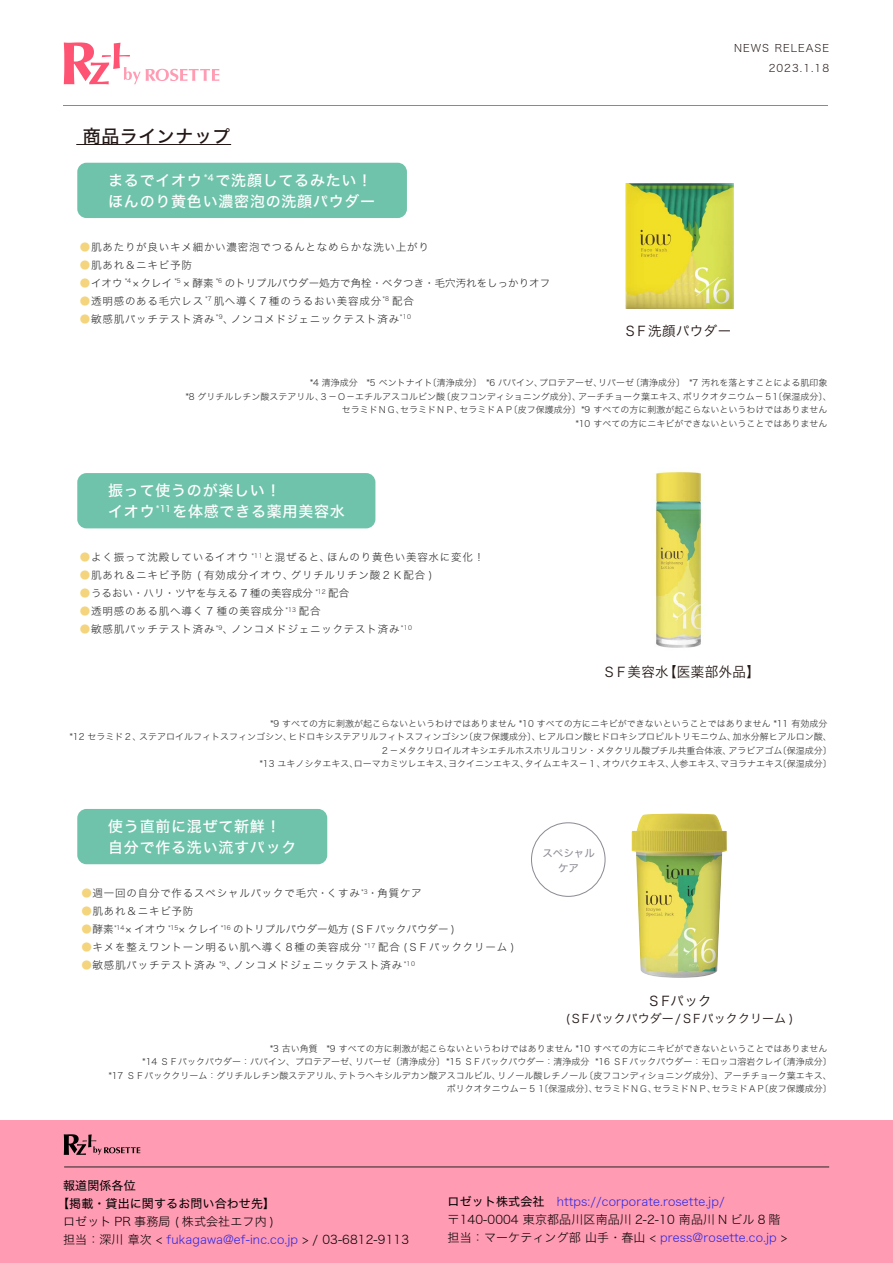
<style>
.page{position:relative;width:893px;height:1263px;background:#fff}
.page>*{position:absolute;margin:0;border:0;box-sizing:border-box;transform-origin:0 0}
.t1{font:18px "Hira Kaku Std W5";letter-spacing:.03em;color:#231815}
.t2{font:15px/21px "Hira Kaku Std W5";letter-spacing:.05em;color:#fff}
.t3{font:13.5px "Hira Kaku Std W3";letter-spacing:.03em;color:#231815}
.t4{font:12px/18px "Hira Kaku Std W2";letter-spacing:.01em;color:#000}
.t5{font:12px/18px "Hira Kaku Std W4";letter-spacing:.01em;color:#000}
.t6{font:12px "Hira Kaku Std W3";color:#231815}
.t7{font:10.5px "Hira Kaku Std W2";letter-spacing:.075em;color:#262626}
.t8{font:10.5px "Hira Kaku Std W2";color:#262626}
.t9{font:10.5px/19.5px "Hira Kaku Std W2";letter-spacing:.1em;color:#231815;text-align:right}
.t10{font:10.5px/15px "Hira Kaku Std W4";color:#8b8b94;text-align:center}
.t11{font:9px "Hira Kaku Std W2";color:#262626}
.s1{color:#f4d47d}
.s2{color:#2626e8}
.s3{font-family:"Hira Kaku Std W4"}
</style>
<div class="page">
<hr style="left:64px;top:105px;width:764px;height:1px;background:#ff5373">
<svg style="left:64px;top:42px;width:155px;height:42px"></svg>
<div style="left:0;top:1120px;width:893px;height:143px;background:#ff9bb2"></div>
<svg style="left:64px;top:1134px;width:76px;height:21px"></svg>
<hr style="left:64px;top:1167px;width:765px;height:1px;background:#262626">
<div style="left:77px;top:163px;width:330px;height:55px;background:#6fc3aa;border-radius:9px"></div>
<hr style="left:76px;top:144px;width:155px;height:1px;background:#231815">
<div style="left:77px;top:473px;width:298px;height:55px;background:#6fc3aa;border-radius:9px"></div>
<img style="left:655px;top:471px;width:96px;height:195px">
<img style="left:631px;top:665px;width:37px;height:1px">
<img style="left:672px;top:665px;width:78px;height:1px">
<div style="left:77px;top:809px;width:250px;height:55px;background:#6fc3aa;border-radius:9px"></div>
<img style="left:632px;top:813px;width:95px;height:165px">
<img style="left:625px;top:183px;width:109px;height:125px">
<div style="left:531px;top:822px;width:75px;height:75px;border:1px solid #8b8b94;border-radius:50%"></div>
<h1 class="t1" style="left:83px;top:122px;width:149px">商品ラインナップ</h1>
<h2 class="t2" style="left:108px;top:170px;width:269px">まるでイオウ <sup>*4</sup>で洗顔してるみたい！ほんのり黄色い濃密泡の洗顔パウダー</h2>
<p class="t7" style="left:80px;top:239px;width:351px"><span class="s1">●</span>肌あたりが良いキメ細かい濃密泡でつるんとなめらかな洗い上がり</p>
<p class="t7" style="left:80px;top:257px;width:114px"><span class="s1">●</span>肌あれ＆ニキビ予防</p>
<p class="t8" style="left:80px;top:275px;width:472px"><span class="s1">●</span>イオウ <sup>*4</sup> ×クレイ <sup>*5</sup> × 酵素 <sup>*6</sup> のトリプルパウダー処方で角栓・ベタつき・毛穴汚れをしっかりオフ</p>
<p class="t7" style="left:80px;top:293px;width:336px"><span class="s1">●</span>透明感のある毛穴レス <sup>*7</sup> 肌へ導く7 種のうるおい美容成分 <sup>*8</sup> 配合</p>
<p class="t7" style="left:80px;top:311px;width:333px"><span class="s1">●</span>敏感肌パッチテスト済み <sup>*9</sup>、ノンコメドジェニックテスト済み<sup>*10</sup></p>
<p class="t9" style="left:734px;top:38px;width:97px">NEWS RELEASE<br>2023.1.18</p>
<h3 class="t3" style="left:623px;top:321px;width:109px">ＳＦ洗顔パウダー</h3>
<p class="t11" style="left:310px;top:376px;width:519px">*4 清浄成分　*5 ベントナイト〔清浄成分〕　*6 パパイン、プロテアーゼ、リパーゼ〔清浄成分〕　*7 汚れを落とすことによる肌印象</p>
<p class="t11" style="left:186px;top:389px;width:648px">*8 グリチルレチン酸ステアリル、３－Ｏ－エチルアスコルビン酸〔皮フコンディショニング成分〕、アーチチョーク葉エキス、ポリクオタニウム－５１〔保湿成分〕、</p>
<p class="t11" style="left:342px;top:403px;width:487px">セラミドＮＧ、セラミドＮＰ、セラミドＡＰ〔皮フ保護成分〕*9 すべての方に刺激が起こらないというわけではありません</p>
<p class="t11" style="left:576px;top:416px;width:253px">*10 すべての方にニキビができないということではありません</p>
<h2 class="t2" style="left:108px;top:480px;width:238px">振って使うのが楽しい！<br>イオウ<sup>*11</sup>を体感できる薬用美容水</h2>
<p class="t7" style="left:80px;top:549px;width:406px"><span class="s1">●</span>よく振って沈殿しているイオウ <sup>*11</sup>と混ぜると、ほんのり黄色い美容水に変化！</p>
<p class="t7" style="left:80px;top:567px;width:354px"><span class="s1">●</span>肌あれ＆ニキビ予防 ( 有効成分イオウ、グリチルリチン酸２Ｋ配合 )</p>
<p class="t8" style="left:80px;top:585px;width:271px"><span class="s1">●</span>うるおい・ハリ・ツヤを与える 7 種の美容成分 <sup>*12</sup> 配合</p>
<p class="t7" style="left:80px;top:603px;width:242px"><span class="s1">●</span>透明感のある肌へ導く 7 種の美容成分 <sup>*13</sup> 配合</p>
<p class="t7" style="left:80px;top:621px;width:334px"><span class="s1">●</span>敏感肌パッチテスト済み<sup>*9</sup>、ノンコメドジェニックテスト済み<sup>*10</sup></p>
<h3 class="t3" style="left:602px;top:661px;width:159px">ＳＦ美容水【医薬部外品】</h3>
<p class="t11" style="left:270px;top:716px;width:558px">*9 すべての方に刺激が起こらないというわけではありません *10 すべての方にニキビができないということではありません *11 有効成分</p>
<p class="t11" style="left:70px;top:730px;width:763px">*12 セラミド２、ステアロイルフィトスフィンゴシン、ヒドロキシステアリルフィトスフィンゴシン〔皮フ保護成分〕、ヒアルロン酸ヒドロキシプロピルトリモニウム、加水分解ヒアルロン酸、</p>
<p class="t11" style="left:381px;top:743px;width:453px">２－メタクリロイルオキシエチルホスホリルコリン・メタクリル酸ブチル共重合体液、アラビアゴム〔保湿成分〕</p>
<p class="t11" style="left:260px;top:757px;width:573px">*13 ユキノシタエキス、ローマカミツレエキス、ヨクイニンエキス、タイムエキス－１、オウバクエキス、人参エキス、マヨラナエキス〔保湿成分〕</p>
<h2 class="t2" style="left:108px;top:816px;width:190px">使う直前に混ぜて新鮮！自分で作る洗い流すパック</h2>
<p class="t7" style="left:81px;top:885px;width:342px"><span class="s1">●</span>週一回の自分で作るスペシャルパックで毛穴・くすみ<sup>*3</sup>・角質ケア</p>
<p class="t7" style="left:81px;top:903px;width:114px"><span class="s1">●</span>肌あれ＆ニキビ予防</p>
<p class="t8" style="left:81px;top:921px;width:375px"><span class="s1">●</span>酵素<sup>*14</sup>× イオウ <sup>*15</sup>× クレイ <sup>*16</sup> のトリプルパウダー処方 (ＳＦパックパウダー )</p>
<p class="t7" style="left:81px;top:939px;width:434px"><span class="s1">●</span>キメを整えワントーン明るい肌へ導く 8種の美容成分 <sup>*17</sup> 配合 (ＳＦパッククリーム )</p>
<p class="t7" style="left:81px;top:957px;width:335px"><span class="s1">●</span>敏感肌パッチテスト済み <sup>*9</sup>、ノンコメドジェニックテスト済み <sup>*10</sup></p>
<p class="t10" style="left:542px;top:846px;width:54px">スペシャルケア</p>
<h3 class="t3" style="left:647px;top:991px;width:66px">ＳＦパック</h3>
<h3 class="t6" style="left:566px;top:1009px;width:229px">(ＳＦパックパウダー/ＳＦパッククリーム )</h3>
<p class="t11" style="left:270px;top:1042px;width:559px">*3 古い角質　*9 すべての方に刺激が起こらないというわけではありません *10 すべての方にニキビができないということではありません</p>
<p class="t11" style="left:143px;top:1055px;width:691px">*14 ＳＦパックパウダー：パパイン、プロテアーゼ、リパーゼ〔清浄成分〕 *15 ＳＦパックパウダー：清浄成分 *16 ＳＦパックパウダー：モロッコ溶岩クレイ〔清浄成分〕</p>
<p class="t11" style="left:109px;top:1069px;width:725px">*17 ＳＦパッククリーム：グリチルレチン酸ステアリル、テトラヘキシルデカン酸アスコルビル、リノール酸レチノール〔皮フコンディショニング成分〕、アーチチョーク葉エキス、</p>
<p class="t11" style="left:447px;top:1082px;width:387px">ポリクオタニウム－５１〔保湿成分〕、セラミドＮＧ、セラミドＮＰ、セラミドＡＰ〔皮フ保護成分〕</p>
<h3 class="t5" style="left:57px;top:1176px;width:220px;text-indent:6px">報道関係各位<br>【掲載・貸出に関するお問い合わせ先】</h3>
<h3 class="t4" style="left:63px;top:1212px;width:347px">ロゼット PR 事務局 ( 株式会社エフ内 )<br>担当：深川 章次 &lt; <span class="s2">fukagawa@ef-inc.co.jp</span> &gt; / 03-6812-9113</h3>
<h3 class="t4" style="left:448px;top:1192px;width:341px"><span class="s3">ロゼット株式会社　</span><span class="s2">https://corporate.rosette.jp/</span>〒140-0004 東京都品川区南品川 2-2-10 南品川 N ビル 8 階担当：マーケティング部 山手・春山 &lt; <span class="s2">press@rosette.co.jp</span> &gt;</h3>
</div>
